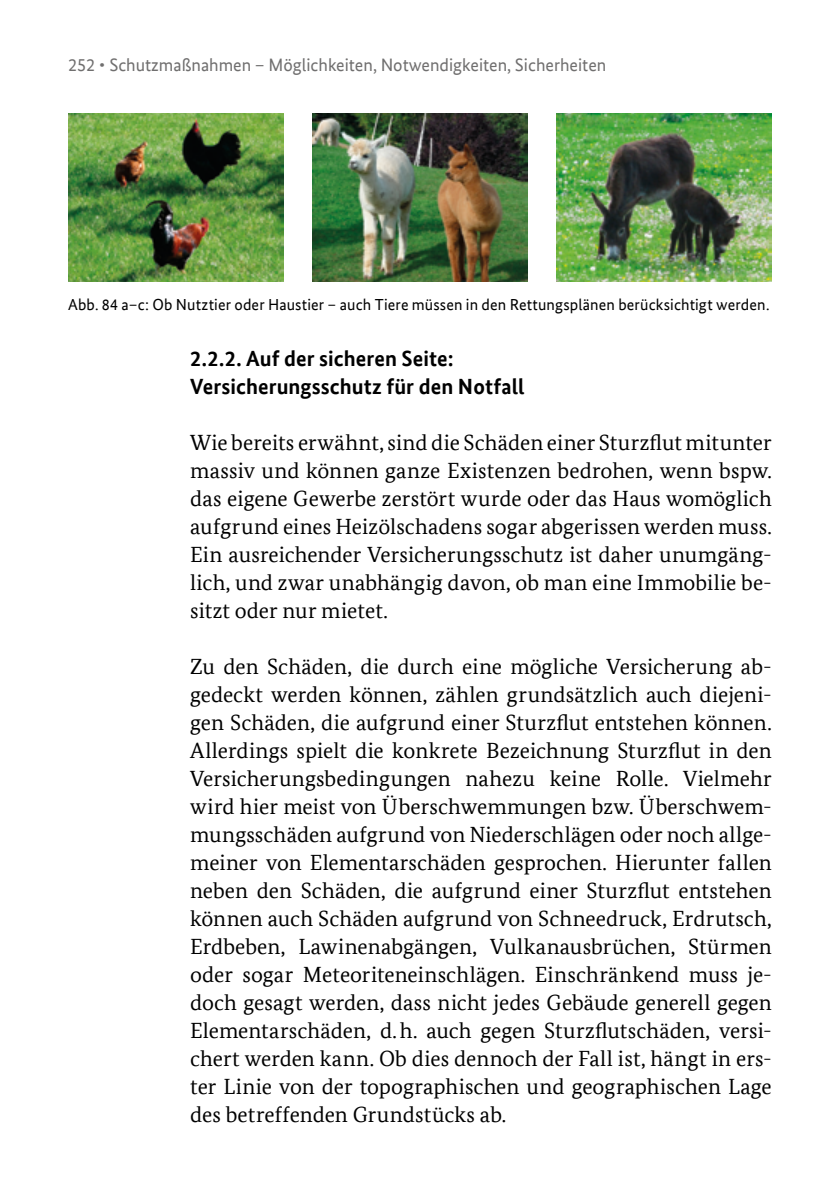
<style>
.page{position:relative;width:840px;height:1191px;background:#fff}
.page>*{position:absolute;margin:0;border:0;box-sizing:border-box;transform-origin:0 0}
.t1{font:22px/28px "Bundes Serif Office";color:#000}
.t2{font:700 22px/28px "Bundes Sans Office";color:#000}
.t3{font:18px "Bundes Sans Office";color:#706f6f}
.t4{font:16px "Bundes Sans Office";letter-spacing:.01em;color:#000}
</style>
<div class="page">
<img style="left:68px;top:113px;width:215px;height:168px">
<img style="left:312px;top:113px;width:215px;height:168px">
<img style="left:556px;top:113px;width:215px;height:168px">
<p class="t3" style="left:68px;top:54px;width:539px">252 • Schutzmaßnahmen – Möglichkeiten, Notwendigkeiten, Sicherheiten</p>
<p class="t4" style="left:68px;top:295px;width:702px">Abb. 84 a–c: Ob Nutztier oder Haustier – auch Tiere müssen in den Rettungsplänen berücksichtigt werden.</p>
<h4 class="t2" style="left:190px;top:344px;width:335px">2.2.2. Auf der sicheren Seite:<br>Versicherungsschutz für den Notfall</h4>
<p class="t1" style="left:190px;top:428px;width:583px;text-align:justify">Wie bereits erwähnt, sind die Schäden einer Sturzflut mitunter massiv und können ganze Existenzen bedrohen, wenn bspw . das eigene Gewerbe zerstört wurde oder das Haus womöglich aufgrund eines Heizölschadens sogar abgerissen werden muss .</p>
<p class="t1" style="left:190px;top:540px;width:583px">Ein ausreichender Versicherungsschutz ist daher unumgäng&shy;lich, und zwar unabhängig davon, ob man eine Immobilie be-</p>
<p class="t1" style="left:190px;top:596px;width:199px">sitzt oder nur mietet .</p>
<p class="t1" style="left:190px;top:652px;width:583px">Zu den Schäden, die durch eine mögliche Versicherung ab&shy;gedeckt werden können, zählen grundsätzlich auch diejeni-</p>
<p class="t1" style="left:190px;top:708px;width:583px;text-align:justify">gen Schäden, die aufgrund einer Sturzflut entstehen können.<br>Allerdings spielt die konkrete Bezeichnung Sturzflut in den Versicherungsbedingungen nahezu keine Rolle . Vielmehr</p>
<p class="t1" style="left:190px;top:792px;width:583px">wird hier meist von Überschwemmungen bzw . Überschwem&shy;mungsschäden aufgrund von Niederschlägen oder noch allge-</p>
<p class="t1" style="left:190px;top:848px;width:583px;text-align:justify">meiner von Elementarschäden gesprochen . Hierunter fallen neben den Schäden, die aufgrund einer Sturzflut entstehen können auch Schäden aufgrund von Schneedruck, Erdrutsch, Erdbeben, Lawinenabgängen, Vulkanausbrüchen, Stürmen</p>
<p class="t1" style="left:190px;top:988px;width:583px">doch gesagt werden, dass nicht jedes Gebäude generell gegen</p>
<p class="t1" style="left:190px;top:960px;width:583px">oder sogar Meteoriteneinschlägen . Einschränkend muss je-</p>
<p class="t1" style="left:190px;top:1016px;width:583px">Elementarschäden, d. h. auch gegen Sturzflutschäden, versi&shy;chert werden kann . Ob dies dennoch der Fall ist, hängt in ers-</p>
<p class="t1" style="left:190px;top:1072px;width:583px">ter Linie von der topographischen und geographischen Lage des betreffenden Grundstücks ab .</p>
</div>
